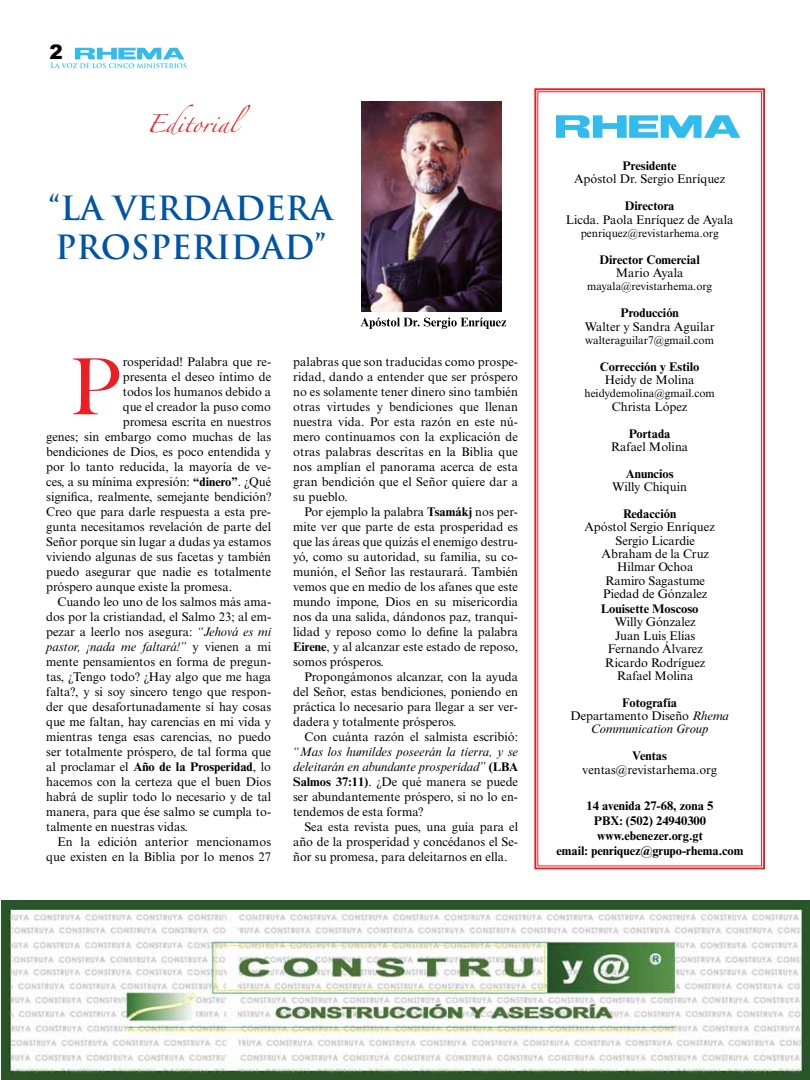
<style>
.page{position:relative;width:810px;height:1080px;background:#fff}
.page>*{position:absolute;margin:0;border:0;box-sizing:border-box;transform-origin:0 0}
.t1{font:500 77.5px "Big Caslon";color:#ed1d24}
.t2{font:700 32.5px/39px "Trajan Pro";color:#0054a6}
.t3{font:900 20px "Arial";color:#000}
.t4{font:16.25px "Zapfino";color:#ed1d24}
.t5{font:12.5px/15px "Times New Roman MT Std";color:#000;text-align:justify}
.t6{font:700 12.5px/15px "Times New Roman MT Std";color:#000;text-align:center}
.t7{font:italic 12.5px/13.4px "Times New Roman MT Std";color:#000;text-align:center}
.t8{font:11.25px "Times New Roman MT Std";color:#000}
.s1{font-weight:700}
.s2{font-style:italic}
.s3{font-style:normal}
.s4{font-weight:400}
.s5{font-weight:700;font-style:normal}
</style>
<div class="page">
<svg style="left:534px;top:88px;width:231px;height:782px"></svg>
<div style="left:537px;top:91px;width:225px;height:775px;border:1px solid #ed1d24"></div>
<svg style="left:51px;top:48px;width:135px;height:20px"></svg>
<svg style="left:556px;top:115px;width:184px;height:23px"></svg>
<svg style="left:360px;top:318px;width:146px;height:11px"></svg>
<img style="left:361px;top:101px;width:140px;height:210px">
<img style="left:1px;top:900px;width:809px;height:180px">
<h3 class="t3" style="left:50px;top:38px;width:15px">2</h3>
<h3 class="t4" style="left:147px;top:117px;width:105px">Editorial</h3>
<h2 class="t2" style="left:49px;top:189px;width:286px">“LA VERDADERA<br>PROSPERIDAD”</h2>
<p class="t5" style="left:123px;top:354px;width:150px">rosperidad! Palabra que re-</p>
<p class="t5" style="left:123px;top:369px;width:150px">presenta el deseo íntimo de</p>
<p class="t5" style="left:123px;top:384px;width:150px">todos los humanos debido a</p>
<p class="t5" style="left:123px;top:399px;width:150px">que el creador la puso como</p>
<p class="t5" style="left:123px;top:414px;width:150px">promesa escrita en nuestros</p>
<p class="t5" style="left:46px;top:429px;width:226px">genes; sin embargo como muchas de las</p>
<p class="t5" style="left:46px;top:444px;width:227px">bendiciones de Dios, es poco entendida y</p>
<p class="t5" style="left:46px;top:459px;width:227px">por lo tanto reducida, la mayoría de ve-</p>
<p class="t5" style="left:46px;top:474px;width:227px">ces, a su mínima expresión: <span class="s1">“dinero”</span>. ¿Qué</p>
<p class="t5" style="left:46px;top:489px;width:227px">significa, realmente, semejante bendición?</p>
<p class="t5" style="left:46px;top:504px;width:226px">Creo que para darle respuesta a esta pre-</p>
<p class="t5" style="left:46px;top:519px;width:226px">gunta necesitamos revelación de parte del</p>
<p class="t5" style="left:46px;top:534px;width:227px">Señor porque sin lugar a dudas ya estamos</p>
<p class="t5" style="left:46px;top:549px;width:226px">viviendo algunas de sus facetas y también</p>
<p class="t5" style="left:46px;top:564px;width:226px">puedo asegurar que nadie es totalmente</p>
<p class="t5" style="left:46px;top:579px;width:187px">próspero aunque existe la promesa.</p>
<p class="t5" style="left:57px;top:594px;width:215px">Cuando leo uno de los salmos más ama-</p>
<p class="t5" style="left:46px;top:609px;width:227px">dos por la cristiandad, el Salmo 23; al em-</p>
<p class="t5" style="left:46px;top:624px;width:227px">pezar a leerlo nos asegura: <span class="s2">“Jehová es mi</span></p>
<p class="t7" style="left:46px;top:640px;width:227px">pastor, ¡nada me faltará!” <span class="s3">y vienen a mi</span></p>
<p class="t5" style="left:46px;top:654px;width:226px">mente pensamientos en forma de pregun-</p>
<p class="t5" style="left:46px;top:669px;width:227px">tas, ¿Tengo todo? ¿Hay algo que me haga</p>
<p class="t5" style="left:46px;top:684px;width:227px">falta?, y si soy sincero tengo que respon-</p>
<p class="t5" style="left:46px;top:699px;width:226px">der que desafortunadamente sí hay cosas</p>
<p class="t5" style="left:46px;top:714px;width:226px">que me faltan, hay carencias en mi vida y</p>
<p class="t5" style="left:46px;top:729px;width:227px">mientras tenga esas carencias, no puedo</p>
<p class="t5" style="left:46px;top:744px;width:226px">ser totalmente próspero, de tal forma que</p>
<p class="t6" style="left:46px;top:759px;width:227px"><span class="s4">al proclamar el</span> Año de la Prosperidad<span class="s4">, lo</span></p>
<p class="t5" style="left:46px;top:774px;width:226px">hacemos con la certeza que el buen Dios</p>
<p class="t5" style="left:46px;top:789px;width:227px">habrá de suplir todo lo necesario y de tal</p>
<p class="t5" style="left:46px;top:804px;width:227px">manera, para que ése salmo se cumpla to-</p>
<p class="t5" style="left:46px;top:819px;width:143px">talmente en nuestras vidas.</p>
<p class="t5" style="left:57px;top:834px;width:215px">En la edición anterior mencionamos</p>
<p class="t5" style="left:46px;top:849px;width:227px">que existen en la Biblia por lo menos 27</p>
<h1 class="t1" style="left:47px;top:342px;width:75px">¡P</h1>
<p class="t5" style="left:293px;top:354px;width:227px">palabras que son traducidas como prospe&shy;ridad, dando a entender que ser próspero no es solamente tener dinero sino también otras virtudes y bendiciones que llenan nuestra vida. Por esta razón en este nú&shy;mero continuamos con la explicación de otras palabras descritas en la Biblia que nos amplían el panorama acerca de esta gran bendición que el Señor quiere dar a su pueblo.</p>
<p class="t5" style="left:293px;top:504px;width:227px;text-indent:11px">Por ejemplo la palabra <span class="s1">Tsamákj</span> nos per&shy;mite ver que parte de esta prosperidad es que las áreas que quizás el enemigo destru&shy;yó, como su autoridad, su familia, su co&shy;munión, el Señor las restaurará. También vemos que en medio de los afanes que este mundo impone, Dios en su misericordia nos da una salida, dándonos paz, tranqui&shy;lidad y reposo como lo define la palabra <span class="s1">Eirene</span>, y al alcanzar este estado de reposo, somos prósperos.</p>
<p class="t5" style="left:293px;top:669px;width:227px;text-indent:11px">Propongámonos alcanzar, con la ayuda del Señor, estas bendiciones, poniendo en práctica lo necesario para llegar a ser ver&shy;dadera y totalmente prósperos.</p>
<p class="t5" style="left:304px;top:729px;width:215px">Con cuánta razón el salmista escribió:</p>
<p class="t5" style="left:293px;top:744px;width:227px"><span class="s2">“Mas los humildes poseerán la tierra, y se deleitarán en abundante prosperidad”</span> <span class="s1">(LBA Salmos 37:11)</span>. ¿De qué manera se puede ser abundantemente próspero, si no lo en&shy;tendemos de esta forma?</p>
<p class="t5" style="left:293px;top:819px;width:226px;text-indent:11px">Sea esta revista pues, una guía para el año de la prosperidad y concédanos el Se&shy;ñor su promesa, para deleitarnos en ella.</p>
<p class="t6" style="left:623px;top:158px;width:56px">Presidente</p>
<p class="t5" style="left:574px;top:172px;width:153px">Apóstol Dr. Sergio Enríquez</p>
<p class="t6" style="left:625px;top:198px;width:51px">Directora</p>
<p class="t5" style="left:566px;top:212px;width:169px">Licda. Paola Enríquez de Ayala</p>
<p class="t8" style="left:581px;top:227px;width:139px">penriquez@revistarhema.org</p>
<p class="t6" style="left:600px;top:252px;width:102px">Director Comercial</p>
<p class="t5" style="left:616px;top:265px;width:69px">Mario Ayala</p>
<p class="t8" style="left:587px;top:280px;width:127px">mayala@revistarhema.org</p>
<p class="t6" style="left:621px;top:305px;width:60px">Producción</p>
<p class="t5" style="left:585px;top:319px;width:131px">Walter y Sandra Aguilar</p>
<p class="t8" style="left:585px;top:334px;width:130px">walteraguilar7@gmail.com</p>
<p class="t6" style="left:600px;top:359px;width:101px">Corrección y Estilo</p>
<p class="t5" style="left:605px;top:372px;width:91px">Heidy de Molina</p>
<p class="t8" style="left:585px;top:387px;width:132px">heidydemolina@gmail.com</p>
<p class="t5" style="left:612px;top:399px;width:77px">Christa López</p>
<p class="t6" style="left:629px;top:426px;width:43px">Portada</p>
<p class="t5" style="left:611px;top:439px;width:78px">Rafael Molina</p>
<p class="t6" style="left:626px;top:466px;width:49px">Anuncios</p>
<p class="t5" style="left:612px;top:479px;width:76px">Willy Chiquin</p>
<p class="t6" style="left:623px;top:506px;width:55px">Redacción</p>
<p class="t5" style="left:585px;top:520px;width:132px">Apóstol Sergio Enríquez</p>
<p class="t5" style="left:616px;top:533px;width:81px">Sergio Licardie</p>
<p class="t5" style="left:602px;top:546px;width:109px">Abraham de la Cruz</p>
<p class="t5" style="left:617px;top:560px;width:78px">Hilmar Ochoa</p>
<p class="t5" style="left:606px;top:573px;width:101px">Ramiro Sagastume</p>
<p class="t5" style="left:603px;top:586px;width:106px">Piedad de Gónzalez</p>
<p class="t6" style="left:601px;top:601px;width:99px">Louisette Moscoso</p>
<p class="t5" style="left:605px;top:616px;width:101px;line-height:13.4px;text-align:center">Willy Gónzalez<br>Juan Luis Elías<br>Fernando Álvarez<br>Ricardo Rodríguez<br>Rafael Molina</p>
<p class="t7" style="left:570px;top:696px;width:160px"><span class="s5">Fotografía<br></span><span class="s3">Departamento Diseño</span> Rhema<br>Communication Group</p>
<p class="t6" style="left:632px;top:748px;width:36px">Ventas</p>
<p class="t5" style="left:582px;top:762px;width:136px">ventas@revistarhema.org</p>
<p class="t6" style="left:556px;top:798px;width:189px">14 avenida 27-68, zona 5<br>PBX: (502) 24940300 www.ebenezer.org.gt<br>email: penriquez@grupo-rhema.com</p>
</div>
